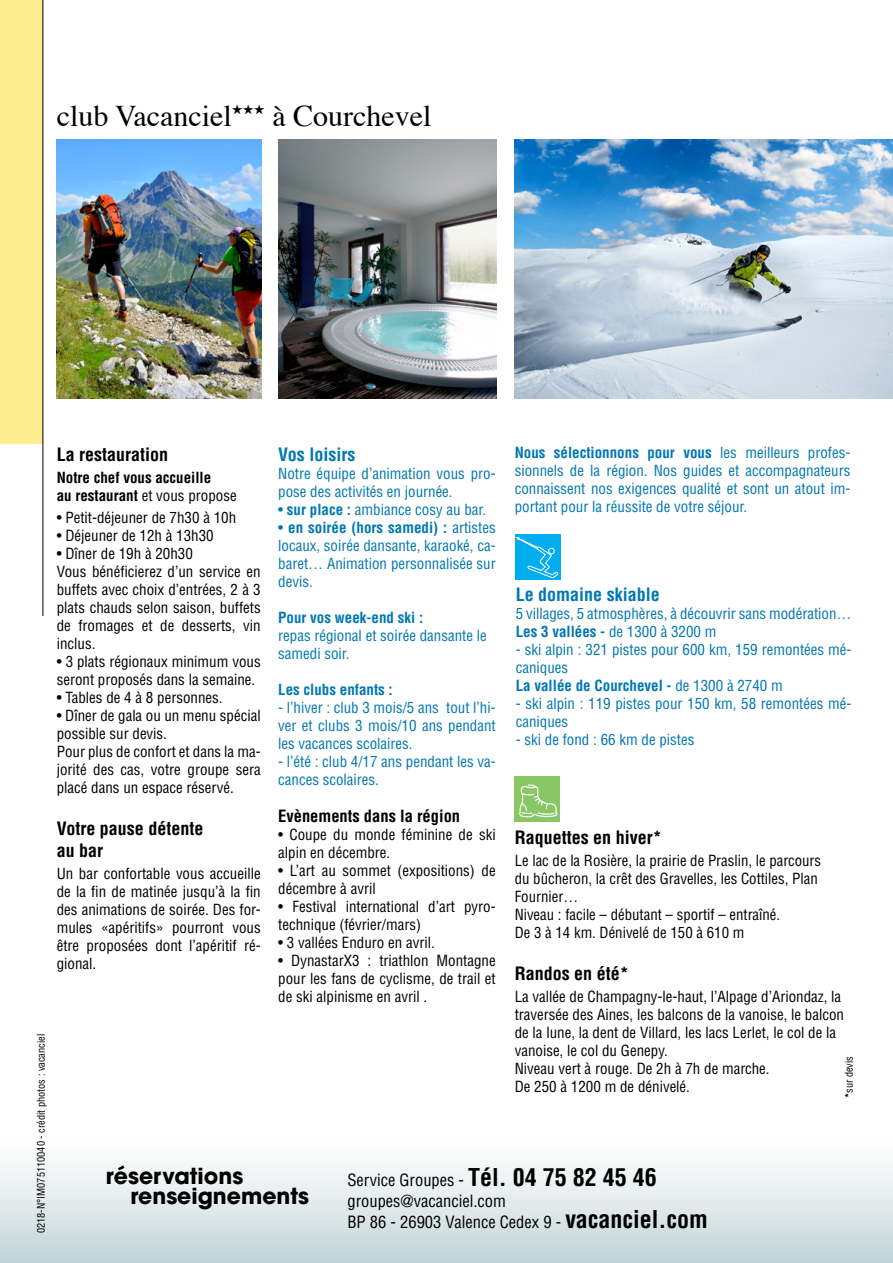
<style>
.page{position:relative;width:893px;height:1263px;background:#fff}
.page>*{position:absolute;margin:0;border:0;box-sizing:border-box;transform-origin:0 0}
.t1{font:30px "Times";color:#000}
.t2{font:700 21.9px/20.2px "Avant Garde";color:#000}
.t3{font:700 condensed 18px/21.6px "Helvetica";color:#000}
.t4{font:700 condensed 18px "Helvetica";color:#0077b2}
.t5{font:condensed 16.5px/21px "Helvetica";color:#000}
.t6{font:700 condensed 16.5px "Helvetica";color:#000}
.t7{font:condensed 15px/18px "Helvetica";color:#000}
.t8{font:condensed 15px/18px "Helvetica";color:#0077b2}
.t9{font:700 condensed 15px/18px "Helvetica";color:#000}
.t10{font:700 condensed 15px "Helvetica";color:#0077b2}
.t11{font:13.5px "Zapf Dingbats ITC";color:#000}
.t12{font:condensed 10.5px "Helvetica";color:#000}
.t13{font:condensed 10.35px "Helvetica";color:#000}
.s1{font-weight:400}
.s2{font-weight:700}
.s3{font-weight:700;font-size:24px}
</style>
<div class="page">
<img style="left:57px;top:139px;width:204px;height:260px">
<img style="left:515px;top:140px;width:378px;height:259px">
<img style="left:278px;top:139px;width:219px;height:260px">
<div style="left:515px;top:534px;width:45px;height:46px;background:#00aeef"></div>
<svg style="left:515px;top:536px;width:44px;height:43px"></svg>
<div style="left:515px;top:777px;width:45px;height:45px;background:#89c765"></div>
<svg style="left:519px;top:784px;width:38px;height:33px"></svg>
<div style="left:0;top:1138px;width:893px;height:125px;background:linear-gradient(to bottom,#fff,#c2d4d7)"></div>
<div style="left:0;top:0;width:43px;height:444px;background:#fced8d"></div>
<hr style="left:43px;top:0;width:1px;height:616px;background:#000">
<h1 class="t1" style="left:57px;top:97px;width:177px">club Vacanciel</h1>
<p class="t11" style="left:232px;top:103px;width:35px">★★★</p>
<h1 class="t1" style="left:272px;top:97px;width:161px">à Courchevel</h1>
<p class="t13" style="left:35px;top:1233px;width:201px;rotate:-90deg">0218-N°IM075110040 - crédit photos : vacanciel</p>
<p class="t3" style="left:57px;top:443px;width:113px">La restauration</p>
<p class="t9" style="left:57px;top:468px;width:181px">Notre chef vous accueille<br>au restaurant <span class="s1">et vous propose</span></p>
<p class="t7" style="left:57px;top:508px;width:181px">• Petit-déjeuner de 7h30 à 10h</p>
<p class="t7" style="left:57px;top:526px;width:159px">• Déjeuner de 12h à 13h30</p>
<p class="t7" style="left:57px;top:544px;width:206px">• Dîner de 19h à 20h30<br>Vous bénéficierez d’un service en buffets avec choix d’entrées, 2 à 3 plats chauds selon saison, buffets de fromages et de desserts, vin inclus.</p>
<p class="t7" style="left:57px;top:652px;width:205px">• 3 plats régionaux minimum vous seront proposés dans la semaine.</p>
<p class="t7" style="left:57px;top:688px;width:167px">• Tables de 4 à 8 personnes.</p>
<p class="t7" style="left:57px;top:706px;width:206px">• Dîner de gala ou un menu spécial possible sur devis.<br>Pour plus de confort et dans la ma&shy;jorité des cas, votre groupe sera placé dans un espace réservé.</p>
<p class="t3" style="left:57px;top:818px;width:148px">Votre pause détente au bar</p>
<p class="t7" style="left:57px;top:864px;width:206px;text-align:justify">Un bar confortable vous accueille de la fin de matinée jusqu’à la fin des animations de soirée. Des for&shy;mules «apéritifs» pourront vous être proposées dont l’apéritif ré&shy;gional.</p>
<p class="t4" style="left:278px;top:443px;width:79px">Vos loisirs</p>
<p class="t8" style="left:278px;top:464px;width:219px">Notre équipe d’animation vous pro&shy;pose des activités en journée.</p>
<p class="t8" style="left:278px;top:500px;width:209px">• <span class="s2">sur place :</span> ambiance cosy au bar.</p>
<p class="t8" style="left:278px;top:518px;width:219px;text-align:justify">• <span class="s2">en soirée (hors samedi) :</span> artistes locaux, soirée dansante, karaoké, ca&shy;baret… Animation personnalisée sur devis.</p>
<p class="t10" style="left:278px;top:608px;width:146px">Pour vos week-end ski :</p>
<p class="t8" style="left:278px;top:626px;width:210px">repas régional et soirée dansante le samedi soir.</p>
<p class="t10" style="left:278px;top:680px;width:116px">Les clubs enfants :</p>
<p class="t8" style="left:278px;top:698px;width:219px;text-align:justify">- l’hiver : club 3 mois/5 ans tout l’hi&shy;ver et clubs 3 mois/10 ans pendant les vacances scolaires.</p>
<p class="t8" style="left:278px;top:752px;width:219px">- l’été : club 4/17 ans pendant les va&shy;cances scolaires.</p>
<p class="t6" style="left:278px;top:806px;width:183px">Evènements dans la région</p>
<p class="t7" style="left:278px;top:826px;width:219px">• Coupe du monde féminine de ski alpin en décembre.</p>
<p class="t7" style="left:278px;top:862px;width:219px">• L’art au sommet (expositions) de décembre à avril</p>
<p class="t7" style="left:278px;top:898px;width:219px">• Festival international d’art pyro&shy;technique (février/mars)</p>
<p class="t7" style="left:278px;top:934px;width:158px">• 3 vallées Enduro en avril.</p>
<p class="t7" style="left:278px;top:952px;width:219px;text-align:justify">• DynastarX3 : triathlon Montagne pour les fans de cyclisme, de trail et de ski alpinisme en avril .</p>
<p class="t8" style="left:515px;top:444px;width:337px;text-align:justify"><span class="s2">Nous sélectionnons pour vous</span> les meilleurs profes&shy;sionnels de la région. Nos guides et accompagnateurs connaissent nos exigences qualité et sont un atout im&shy;portant pour la réussite de votre séjour.</p>
<p class="t4" style="left:516px;top:584px;width:145px">Le domaine skiable</p>
<p class="t8" style="left:516px;top:605px;width:337px">5 villages, 5 atmosphères, à découvrir sans modération…<br><span class="s2">Les 3 vallées -</span> de 1300 à 3200 m</p>
<p class="t8" style="left:516px;top:641px;width:337px">- ski alpin : 321 pistes pour 600 km, 159 remontées mé&shy;caniques<br><span class="s2">La vallée de Courchevel -</span> de 1300 à 2740 m</p>
<p class="t8" style="left:516px;top:695px;width:337px">- ski alpin : 119 pistes pour 150 km, 58 remontées mé&shy;caniques</p>
<p class="t8" style="left:516px;top:731px;width:180px">- ski de fond : 66 km de pistes</p>
<p class="t3" style="left:515px;top:826px;width:148px">Raquettes en hiver*</p>
<p class="t7" style="left:515px;top:852px;width:308px">Le lac de la Rosière, la prairie de Praslin, le parcours du bûcheron, la crêt des Gravelles, les Cottiles, Plan Fournier…<br>Niveau : facile – débutant – sportif – entraîné.<br>De 3 à 14 km. Dénivelé de 150 à 610 m</p>
<p class="t3" style="left:515px;top:962px;width:115px">Randos en été*</p>
<p class="t7" style="left:515px;top:987px;width:331px">La vallée de Champagny-le-haut, l’Alpage d’Ariondaz, la traversée des Aines, les balcons de la vanoise, le balcon de la lune, la dent de Villard, les lacs Lerlet, le col de la vanoise, le col du Genepy.<br>Niveau vert à rouge. De 2h à 7h de marche.<br>De 250 à 1200 m de dénivelé.</p>
<p class="t12" style="left:842px;top:1098px;width:44px;rotate:-90deg"><span class="s2">*</span>sur devis</p>
<h2 class="t2" style="left:130px;top:1165px;width:180px;text-indent:-25px">réservations renseignements</h2>
<p class="t5" style="left:347px;top:1170px;width:311px">Service Groupes - <span class="s3">Tél. 04 75 82 45 46 </span>groupes@vacanciel.com</p>
<p class="t5" style="left:347px;top:1212px;width:362px">BP 86 - 26903 Valence Cedex 9 - <span class="s3">vacanciel.com</span></p>
</div>
